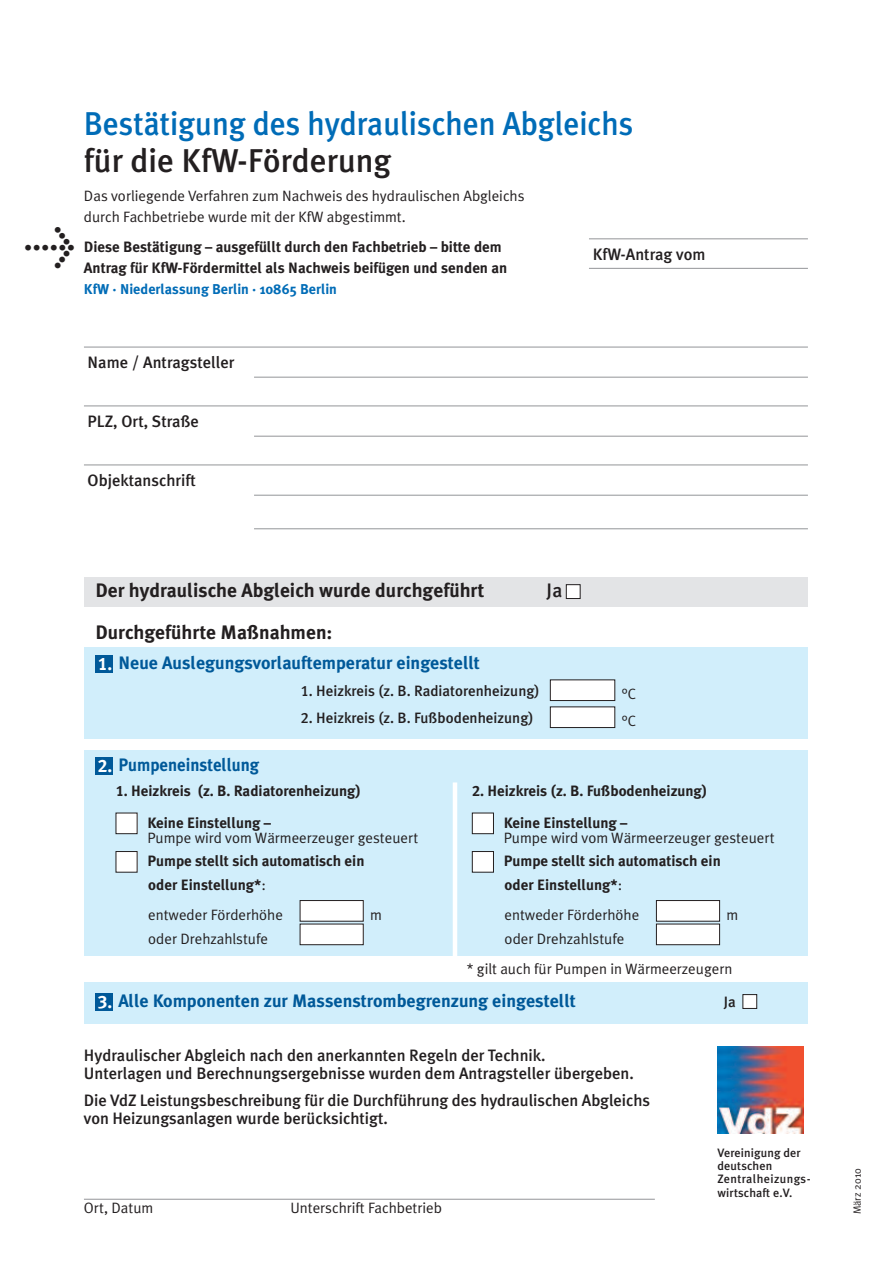
<style>
.page{position:relative;width:893px;height:1263px;background:#fff}
.page>*{position:absolute;margin:0;border:0;box-sizing:border-box;transform-origin:0 0}
.t1{font:500 42.3px "Meta Plus";color:#231f20}
.t2{font:500 33px "Meta Plus";color:#006cb7;scale:.95 1}
.t3{font:500 33px "Meta Plus";color:#231f20}
.t4{font:700 19.5px "Meta Plus";color:#231f20}
.t5{font:500 19.5px "Meta Plus";color:#231f20}
.t6{font:700 18px "Meta Plus";color:#005999}
.t7{font:700 18px "Meta Plus";color:#005999;scale:.93 1}
.t8{font:500 16.5px/18px "Meta Plus";color:#231f20}
.t9{font:15px/21px "Meta Plus Normal";color:#231f20}
.t10{font:700 15px/32px "Meta Plus";color:#231f20}
.t11{font:500 15px "Meta Plus";color:#231f20}
.t12{font:700 14.25px "Meta Plus";color:#006cb7}
.t13{font:500 12.15px/13.4px "Meta Plus";letter-spacing:.01em;color:#231f20}
.t14{font:10.5px "Meta Plus Normal";letter-spacing:.01em;color:#231f20}
.s1{font-family:"Meta Plus Bold Caps";font-weight:400;color:#fff}
.s2{color:#fff}
.s3{font-family:"Meta Plus Medium Caps";font-weight:400}
.s4{font-family:"Meta Plus Bold Caps";font-weight:400}
.s5{font-family:"Meta Plus Normal";font-weight:400}
</style>
<div class="page">
<div style="left:84px;top:577px;width:724px;height:30px;background:#e3e4e6"></div>
<div style="left:84px;top:647px;width:724px;height:92px;background:#d1eefb"></div>
<div style="left:84px;top:750px;width:724px;height:206px;background:#d1eefb"></div>
<div style="left:84px;top:982px;width:724px;height:42px;background:#d1eefb"></div>
<hr style="left:84px;top:347px;width:724px;height:1px;background:#939598">
<hr style="left:254px;top:377px;width:554px;height:1px;background:#939598">
<hr style="left:84px;top:406px;width:724px;height:1px;background:#939598">
<hr style="left:254px;top:436px;width:554px;height:1px;background:#939598">
<hr style="left:84px;top:465px;width:724px;height:1px;background:#939598">
<hr style="left:254px;top:495px;width:554px;height:1px;background:#939598">
<hr style="left:254px;top:528px;width:554px;height:1px;background:#939598">
<hr style="left:84px;top:1199px;width:571px;height:1px;background:#939598">
<img style="left:717px;top:1046px;width:87px;height:87px">
<div style="left:96px;top:993px;width:17px;height:18px;background:#005999"></div>
<div style="left:96px;top:757px;width:17px;height:18px;background:#005999"></div>
<div style="left:96px;top:655px;width:17px;height:18px;background:#005999"></div>
<div style="left:550px;top:680px;width:65px;height:20px;background:#fff"></div>
<div style="left:550px;top:679px;width:65px;height:22px;border:1px solid #231f20"></div>
<div style="left:566px;top:585px;width:14px;height:13px;background:#fff"></div>
<div style="left:566px;top:584px;width:14px;height:15px;border:1px solid #231f20"></div>
<div style="left:550px;top:707px;width:65px;height:20px;background:#fff"></div>
<div style="left:550px;top:706px;width:65px;height:22px;border:1px solid #231f20"></div>
<div style="left:743px;top:994px;width:14px;height:14px;background:#fff"></div>
<div style="left:743px;top:994px;width:14px;height:15px;border:1px solid #231f20"></div>
<hr style="left:453px;top:782px;width:4px;height:175px;background:#fff">
<hr style="left:589px;top:239px;width:219px;height:1px;background:#939598">
<hr style="left:589px;top:268px;width:219px;height:1px;background:#939598">
<div style="left:300px;top:924px;width:63px;height:21px;background:#fff"></div>
<div style="left:300px;top:924px;width:64px;height:21px;border:1px solid #231f20"></div>
<div style="left:300px;top:900px;width:63px;height:21px;background:#fff"></div>
<div style="left:300px;top:900px;width:64px;height:21px;border:1px solid #231f20"></div>
<div style="left:116px;top:851px;width:21px;height:21px;background:#fff"></div>
<div style="left:116px;top:813px;width:21px;height:21px;background:#fff"></div>
<div style="left:116px;top:813px;width:21px;height:21px;border:1px solid #231f20"></div>
<div style="left:656px;top:924px;width:64px;height:21px;background:#fff"></div>
<div style="left:656px;top:924px;width:64px;height:21px;border:1px solid #231f20"></div>
<div style="left:656px;top:900px;width:64px;height:21px;background:#fff"></div>
<div style="left:656px;top:900px;width:64px;height:21px;border:1px solid #231f20"></div>
<div style="left:472px;top:851px;width:21px;height:21px;background:#fff"></div>
<div style="left:472px;top:851px;width:22px;height:21px;border:1px solid #231f20"></div>
<div style="left:472px;top:813px;width:21px;height:21px;background:#fff"></div>
<div style="left:472px;top:813px;width:22px;height:21px;border:1px solid #231f20"></div>
<h1 class="t1" style="left:23px;top:220px;width:55px">&gt;</h1>
<h2 class="t2" style="left:84px;top:105px;width:580px">Bestätigung des hydraulischen Abgleichs</h2>
<h2 class="t3" style="left:84px;top:141px;width:309px">für die KfW-Förderung</h2>
<p class="t9" style="left:84px;top:185px;width:442px">Das vorliegende Verfahren zum Nachweis des hydraulischen Abgleichs durch Fachbetriebe wurde mit der KfW abgestimmt.</p>
<p class="t10" style="left:84px;top:236px;width:425px;line-height:21px">Diese Bestätigung – ausgefüllt durch den Fachbetrieb – bitte dem<br>Antrag für KfW-Fördermittel als Nachweis beifügen und senden an</p>
<p class="t12" style="left:84px;top:280px;width:254px">KfW · Niederlassung Berlin · 10865 Berlin</p>
<p class="t8" style="left:593px;top:245px;width:114px">KfW-Antrag vom</p>
<p class="t8" style="left:88px;top:353px;width:148px">Name / Antragsteller</p>
<p class="t8" style="left:88px;top:412px;width:113px">PLZ, Ort, Straße</p>
<p class="t8" style="left:88px;top:471px;width:110px">Objektanschrift</p>
<h3 class="t4" style="left:95px;top:579px;width:390px">Der hydraulische Abgleich wurde durchgeführt</h3>
<h3 class="t5" style="left:547px;top:579px;width:17px">Ja</h3>
<h3 class="t4" style="left:95px;top:621px;width:239px">Durchgeführte Maßnahmen:</h3>
<p class="t6" style="left:98px;top:653px;width:384px"><span class="s1">1</span><span class="s2">.</span> Neue Auslegungsvorlauftemperatur eingestellt</p>
<p class="t11" style="left:301px;top:682px;width:240px"><span class="s3">1</span>. Heizkreis (z. B. Radiatorenheizung)</p>
<p class="t9" style="left:622px;top:684px;width:16px">°C</p>
<p class="t11" style="left:301px;top:709px;width:234px"><span class="s3">2</span>. Heizkreis (z. B. Fußbodenheizung)</p>
<p class="t9" style="left:622px;top:711px;width:16px">°C</p>
<p class="t7" style="left:98px;top:755px;width:175px"><span class="s1">2</span><span class="s2">.</span> Pumpeneinstellung</p>
<p class="t10" style="left:148px;top:775px;width:215px;text-indent:-32px"><span class="s4">1</span>. Heizkreis (z. B. Radiatorenheizung)<br>Keine Einstellung –</p>
<p class="t9" style="left:148px;top:827px;width:272px">Pumpe wird vom Wärmeerzeuger gesteuert</p>
<p class="t10" style="left:148px;top:849px;width:218px;line-height:23.5px">Pumpe stellt sich automatisch ein oder Einstellung*<span class="s5">:</span></p>
<p class="t9" style="left:148px;top:904px;width:136px">entweder Förderhöhe</p>
<p class="t9" style="left:370px;top:904px;width:13px">m</p>
<p class="t9" style="left:148px;top:928px;width:121px">oder Drehzahlstufe</p>
<p class="t10" style="left:504px;top:775px;width:205px;text-indent:-32px"><span class="s4">2</span>. Heizkreis (z. B. Fußbodenheizung)<br>Keine Einstellung –</p>
<p class="t9" style="left:504px;top:827px;width:272px">Pumpe wird vom Wärmeerzeuger gesteuert</p>
<p class="t10" style="left:504px;top:849px;width:218px;line-height:23.5px">Pumpe stellt sich automatisch ein oder Einstellung*<span class="s5">:</span></p>
<p class="t9" style="left:505px;top:904px;width:136px">entweder Förderhöhe</p>
<p class="t9" style="left:727px;top:904px;width:13px">m</p>
<p class="t9" style="left:467px;top:923px;width:267px;line-height:30.2px;text-indent:38px">oder Drehzahlstufe<br>* gilt auch für Pumpen in Wärmeerzeugern</p>
<p class="t6" style="left:98px;top:991px;width:479px"><span class="s1">3</span><span class="s2">.</span> Alle Komponenten zur Massenstrombegrenzung eingestellt</p>
<p class="t11" style="left:724px;top:993px;width:14px">Ja</p>
<p class="t8" style="left:84px;top:1047px;width:551px">Hydraulischer Abgleich nach den anerkannten Regeln der Technik.<br>Unterlagen und Berechnungsergebnisse wurden dem Antragsteller übergeben.</p>
<p class="t8" style="left:84px;top:1091px;width:567px">Die VdZ Leistungsbeschreibung für die Durchführung des hydraulischen Abgleichs von Heizungsanlagen wurde berücksichtigt.</p>
<p class="t9" style="left:84px;top:1197px;width:71px">Ort, Datum</p>
<p class="t9" style="left:290px;top:1197px;width:153px">Unterschrift Fachbetrieb</p>
<p class="t13" style="left:717px;top:1146px;width:95px">Vereinigung der deutschen<br>Zentralheizungs&shy;wirtschaft e.V.</p>
<p class="t14" style="left:851px;top:1214px;width:48px;rotate:-90deg">März 2010</p>
</div>
